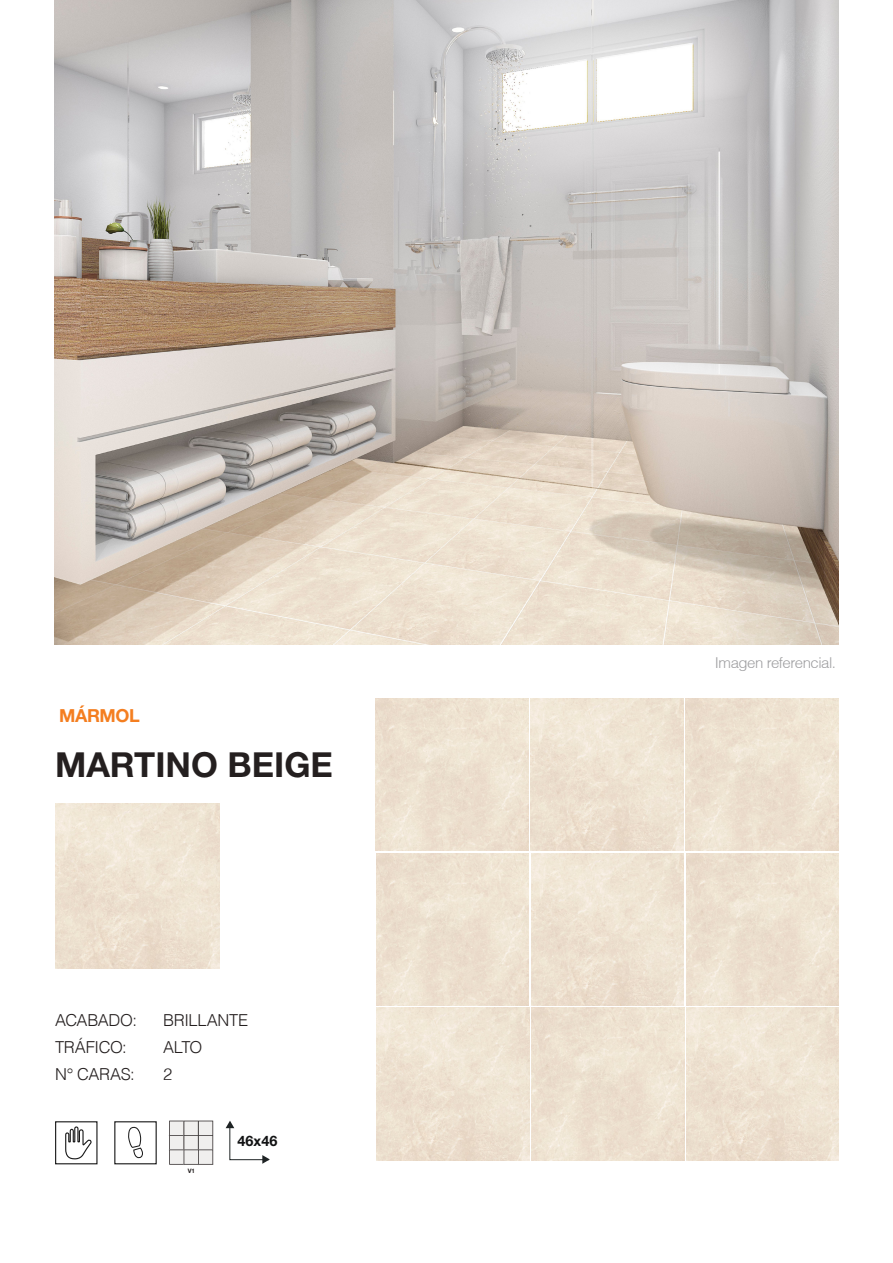
<style>
.page{position:relative;width:893px;height:1263px;background:#fff}
.page>*{position:absolute;margin:0;border:0;box-sizing:border-box;transform-origin:0 0}
.t1{font:700 34.5px "Helvetica Neue LT Std";color:#241f1f}
.t2{font:700 18px "Helvetica Neue LT Std";letter-spacing:-.02em;color:#f47e20}
.t3{font:300 16.5px "Helvetica";letter-spacing:-.02em;color:#241f1f}
.t4{font:300 15px "Helvetica";letter-spacing:-.03em;color:#9e9ea0}
.t5{font:700 14.4px "Helvetica Neue LT Std";color:#111213}
.t6{font:700 6.15px "Helvetica Neue LT Std";color:#241f1f}
</style>
<div class="page">
<svg style="left:55px;top:1121px;width:102px;height:44px"></svg>
<svg style="left:169px;top:1121px;width:44px;height:44px;background:#d8d6d5"></svg>
<img style="left:55px;top:804px;width:165px;height:164px">
<img style="left:54px;top:0;width:785px;height:644px">
<svg style="left:226px;top:1121px;width:44px;height:43px"></svg>
<img style="left:376px;top:698px;width:152px;height:153px">
<img style="left:531px;top:698px;width:152px;height:153px">
<img style="left:686px;top:698px;width:152px;height:153px">
<img style="left:376px;top:853px;width:153px;height:152px">
<img style="left:531px;top:853px;width:152px;height:152px">
<img style="left:686px;top:853px;width:152px;height:152px">
<img style="left:377px;top:1008px;width:152px;height:152px">
<img style="left:532px;top:1008px;width:152px;height:152px">
<img style="left:687px;top:1008px;width:152px;height:152px">
<p class="t2" style="left:59px;top:705px;width:82px">MÁRMOL</p>
<p class="t1" style="left:55px;top:743px;width:279px">MARTINO BEIGE</p>
<p class="t3" style="left:55px;top:1010px;width:83px">ACABADO:</p>
<p class="t3" style="left:163px;top:1010px;width:87px">BRILLANTE</p>
<p class="t3" style="left:55px;top:1037px;width:73px">TRÁFICO:</p>
<p class="t3" style="left:163px;top:1037px;width:41px">ALTO</p>
<p class="t3" style="left:55px;top:1064px;width:81px">N° CARAS:</p>
<p class="t3" style="left:163px;top:1064px;width:11px">2</p>
<p class="t6" style="left:188px;top:1167px;width:9px">V1</p>
<p class="t5" style="left:238px;top:1132px;width:41px">46x46</p>
<p class="t4" style="left:715px;top:653px;width:123px">Imagen referencial.</p>
</div>
